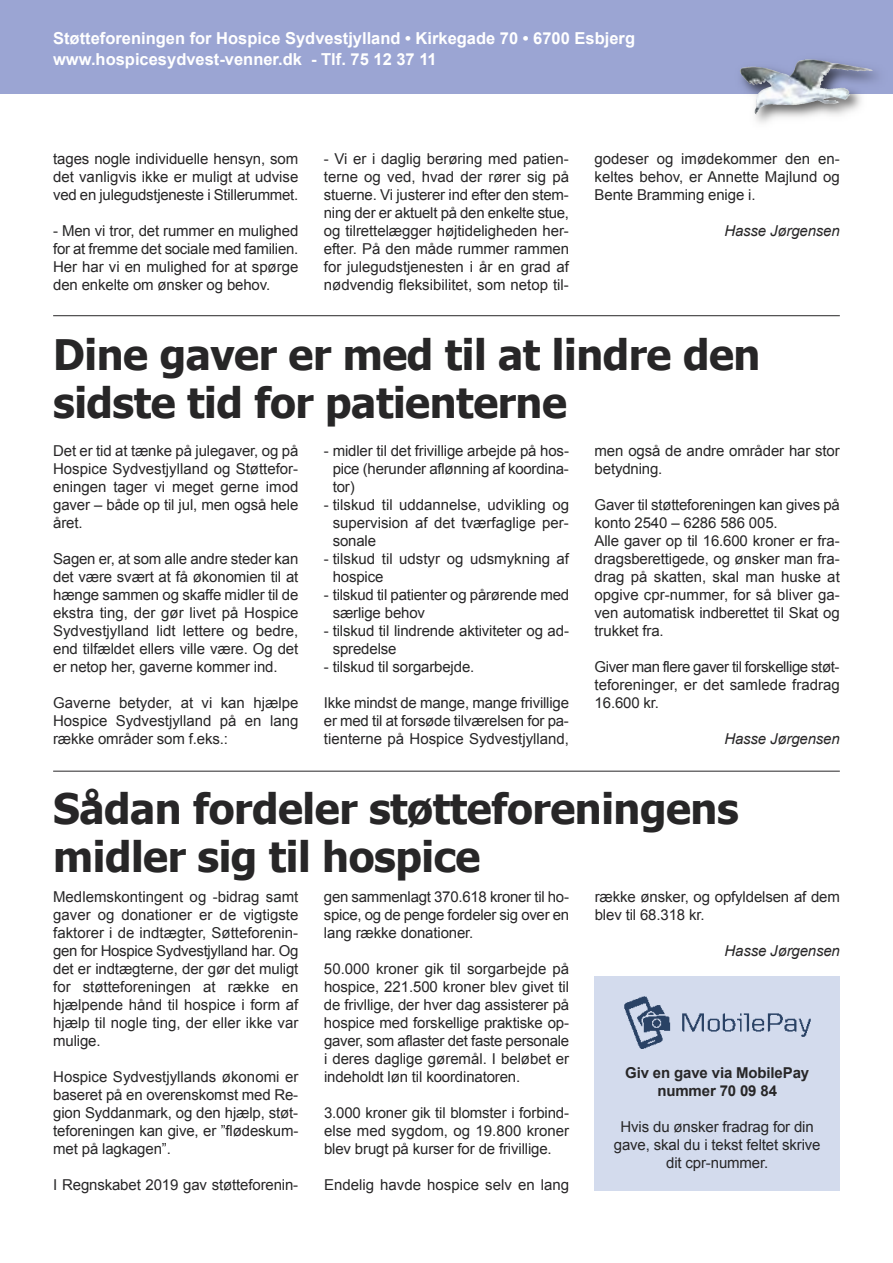
<style>
.page{position:relative;width:893px;height:1263px;background:#fff}
.page>*{position:absolute;margin:0;border:0;box-sizing:border-box;transform-origin:0 0}
.t1{font:700 42px/48px "Tahoma";letter-spacing:-.01em;color:#272627}
.t2{font:700 16.5px/21px "Arial";color:#fff}
.t3{font:15px/18px "Arial";letter-spacing:-.01em;color:#272627;text-align:justify}
.t4{font:italic 15px "Arial";letter-spacing:-.01em;color:#272627}
.t5{font:700 15px/18px "Arial";letter-spacing:-.01em;color:#272627;text-align:center}
</style>
<div class="page">
<div style="left:0;top:0;width:893px;height:94px;background:#9ba5d3"></div>
<img style="left:740px;top:59px;width:138px;height:64px">
<img style="left:805px;top:59px;width:68px;height:12px">
<hr style="left:53px;top:315px;width:787px;height:1px;background:#272627">
<hr style="left:53px;top:771px;width:787px;height:1px;background:#272627">
<div style="left:595px;top:976px;width:245px;height:215px;background:#d3dbed"></div>
<img style="left:624px;top:996px;width:187px;height:52px">
<p class="t2" style="left:53px;top:28px;width:583px">Støtteforeningen for Hospice Sydvestjylland • Kirkegade 70 • 6700 Esbjerg www.hospicesydvest-venner.dk - Tlf. 75 12 37 11</p>
<p class="t3" style="left:53px;top:150px;width:247px">tages nogle individuelle hensyn, som det vanligvis ikke er muligt at udvise ved en julegudstjeneste i Stillerummet.</p>
<p class="t3" style="left:53px;top:222px;width:247px">- Men vi tror, det rummer en mulighed for at fremme det sociale med familien.<br>Her har vi en mulighed for at spørge den enkelte om ønsker og behov.</p>
<p class="t3" style="left:324px;top:150px;width:247px">- Vi er i daglig berøring med patien&shy;terne og ved, hvad der rører sig på stuerne. Vi justerer ind efter den stem&shy;ning der er aktuelt på den enkelte stue, og tilrettelægger højtideligheden her&shy;efter. På den måde rummer rammen for julegudstjenesten i år en grad af nødvendig fleksibilitet, som netop til-</p>
<p class="t3" style="left:595px;top:150px;width:247px">godeser og imødekommer den en&shy;keltes behov, er Annette Majlund og Bente Bramming enige i.</p>
<p class="t4" style="left:724px;top:222px;width:117px">Hasse Jørgensen</p>
<h1 class="t1" style="left:53px;top:330px;width:709px">Dine gaver er med til at lindre den sidste tid for patienterne</h1>
<p class="t3" style="left:53px;top:441px;width:247px">Det er tid at tænke på julegaver, og på Hospice Sydvestjylland og Støttefor&shy;eningen tager vi meget gerne imod gaver – både op til jul, men også hele året.</p>
<p class="t3" style="left:53px;top:549px;width:247px">Sagen er, at som alle andre steder kan det være svært at få økonomien til at hænge sammen og skaffe midler til de ekstra ting, der gør livet på Hospice Sydvestjylland lidt lettere og bedre, end tilfældet ellers ville være. Og det er netop her, gaverne kommer ind.</p>
<p class="t3" style="left:53px;top:693px;width:247px">Gaverne betyder, at vi kan hjælpe Hospice Sydvestjylland på en lang række områder som f.eks.:</p>
<p class="t3" style="left:333px;top:441px;width:238px;text-indent:-9px">- midler til det frivillige arbejde på hos&shy;pice (herunder aflønning af koordina&shy;tor)</p>
<p class="t3" style="left:333px;top:495px;width:238px;text-indent:-9px">- tilskud til uddannelse, udvikling og supervision af det tværfaglige per&shy;sonale</p>
<p class="t3" style="left:333px;top:549px;width:238px;text-indent:-9px">- tilskud til udstyr og udsmykning af hospice</p>
<p class="t3" style="left:333px;top:585px;width:238px;text-indent:-9px">- tilskud til patienter og pårørende med særlige behov</p>
<p class="t3" style="left:333px;top:621px;width:238px;text-indent:-9px">- tilskud til lindrende aktiviteter og ad&shy;spredelse</p>
<p class="t3" style="left:324px;top:657px;width:152px">- tilskud til sorgarbejde.</p>
<p class="t3" style="left:324px;top:693px;width:247px">Ikke mindst de mange, mange frivillige er med til at forsøde tilværelsen for pa&shy;tienterne på Hospice Sydvestjylland,</p>
<p class="t3" style="left:595px;top:441px;width:247px">men også de andre områder har stor betydning.</p>
<p class="t3" style="left:595px;top:495px;width:247px;text-align:left">Gaver til støtteforeningen kan gives på konto 2540 – 6286 586 005.<br>Alle gaver op til 16.600 kroner er fra&shy;dragsberettigede, og ønsker man fra&shy;drag på skatten, skal man huske at opgive cpr-nummer, for så bliver ga&shy;ven automatisk indberettet til Skat og trukket fra.</p>
<p class="t3" style="left:595px;top:657px;width:247px">Giver man flere gaver til forskellige støt&shy;teforeninger, er det samlede fradrag 16.600 kr.</p>
<p class="t4" style="left:724px;top:730px;width:117px">Hasse Jørgensen</p>
<h1 class="t1" style="left:53px;top:783px;width:687px">Sådan fordeler støtteforeningens midler sig til hospice</h1>
<p class="t3" style="left:53px;top:888px;width:247px">Medlemskontingent og -bidrag samt gaver og donationer er de vigtigste faktorer i de indtægter, Søtteforenin&shy;gen for Hospice Sydvestjylland har. Og det er indtægterne, der gør det muligt for støtteforeningen at række en hjælpende hånd til hospice i form af hjælp til nogle ting, der eller ikke var mulige.</p>
<p class="t3" style="left:53px;top:1068px;width:247px">Hospice Sydvestjyllands økonomi er baseret på en overenskomst med Re&shy;gion Syddanmark, og den hjælp, støt&shy;teforeningen kan give, er ”flødeskum&shy;met på lagkagen”.</p>
<p class="t3" style="left:53px;top:1176px;width:247px">I Regnskabet 2019 gav støtteforenin-</p>
<p class="t3" style="left:595px;top:888px;width:247px">række ønsker, og opfyldelsen af dem blev til 68.318 kr.</p>
<p class="t4" style="left:724px;top:943px;width:117px">Hasse Jørgensen</p>
<p class="t3" style="left:324px;top:888px;width:247px">gen sammenlagt 370.618 kroner til ho&shy;spice, og de penge fordeler sig over en lang række donationer.</p>
<p class="t3" style="left:324px;top:960px;width:247px">50.000 kroner gik til sorgarbejde på hospice, 221.500 kroner blev givet til de frivllige, der hver dag assisterer på hospice med forskellige praktiske op&shy;gaver, som aflaster det faste personale i deres daglige gøremål. I beløbet er indeholdt løn til koordinatoren.</p>
<p class="t3" style="left:324px;top:1104px;width:247px">3.000 kroner gik til blomster i forbind&shy;else med sygdom, og 19.800 kroner blev brugt på kurser for de frivillige.</p>
<p class="t3" style="left:324px;top:1176px;width:247px">Endelig havde hospice selv en lang</p>
<p class="t5" style="left:625px;top:1064px;width:185px">Giv en gave via MobilePay nummer 70 09 84</p>
<p class="t3" style="left:614px;top:1118px;width:208px;text-align:center">Hvis du ønsker fradrag for din gave, skal du i tekst feltet skrive dit cpr-nummer.</p>
</div>
